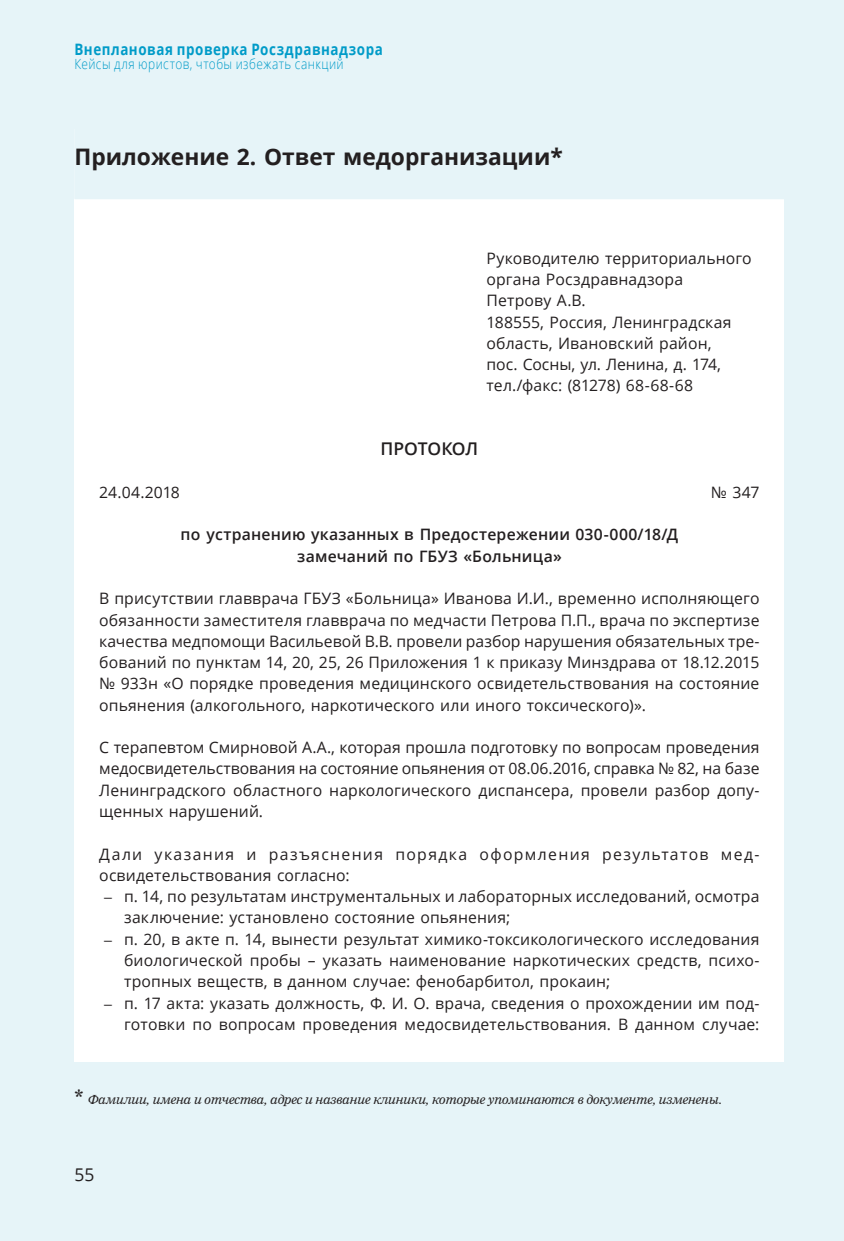
<style>
.page{position:relative;width:844px;height:1241px;background:#fff}
.page>*{position:absolute;margin:0;border:0;box-sizing:border-box;transform-origin:0 0}
.t1{font:700 22.75px "Open Sans";color:#231f20}
.t2{font:600 17.5px "Open Sans";letter-spacing:-.005em;color:#231f20}
.t3{font:17.5px "Open Sans";color:#231f20}
.t4{font:15.75px/21.2px "Open Sans";letter-spacing:.01em;color:#231f20;text-align:justify}
.t5{font:15.75px/21.2px "Open Sans";letter-spacing:.08em;color:#231f20}
.t6{font:600 15.75px/21.2px "Open Sans";letter-spacing:.015em;color:#231f20;text-align:center}
.t7{font:700 15.75px "Open Sans";letter-spacing:.04em;color:#009bc8;scale:.85 1}
.t8{font:300 14px "Open Sans";letter-spacing:.035em;color:#009bc8;scale:.85 1}
.t9{font:12.25px "Nimrod Cyr MT Inclined";letter-spacing:-.01em;color:#231f20}
.s1{font-family:"Century Schlbk Cyr"}
.s2{font-family:"Nimrod Cyr";font-size:19.25px}
</style>
<div class="page">
<div style="left:0;top:0;width:843px;height:1240px;background:#e6f4f8"></div>
<div style="left:74px;top:129px;width:710px;height:932px;background:#fff"></div>
<div style="left:74px;top:112px;width:710px;height:87px;background:#e6f4f8"></div>
<p class="t7" style="left:74px;top:39px;width:364px">Внеплановая проверка Росздравнадзора</p>
<p class="t8" style="left:74px;top:55px;width:318px">Кейсы для юристов, чтобы избежать санкций</p>
<h1 class="t1" style="left:74px;top:140px;width:489px">Приложение 2. Ответ медорганизации*</h1>
<p class="t4" style="left:486px;top:247px;width:267px;text-align:left">Руководителю территориального органа Росздравнадзора<br>Петрову А.В.<br>188555, Россия, Ленинградская область, Ивановский район,<br>пос. Сосны, ул. Ленина, д. 174, тел./факс: (81278) 68-68-68</p>
<p class="t2" style="left:380px;top:437px;width:99px">ПРОТОКОЛ</p>
<p class="t4" style="left:99px;top:481px;width:82px">24.04.2018</p>
<p class="t4" style="left:710px;top:481px;width:50px">№ 347</p>
<p class="t6" style="left:180px;top:523px;width:499px">по устранению указанных в Предостережении 030-000/18/Д замечаний по ГБУЗ «Больница»</p>
<p class="t4" style="left:99px;top:587px;width:661px">В присутствии главврача ГБУЗ «Больница» Иванова И.И., временно исполняющего обязанности заместителя главврача по медчасти Петрова П.П., врача по экспертизе качества медпомощи Васильевой В.В. провели разбор нарушения обязательных тре&shy;бований по пунктам 14, 20, 25, 26 Приложения 1 к приказу Минздрава от 18.12.2015 № 933н «О порядке проведения медицинского освидетельствования на состояние опьянения (алкогольного, наркотического или иного токсического)».</p>
<p class="t4" style="left:99px;top:736px;width:661px">С терапевтом Смирновой А.А., которая прошла подготовку по вопросам проведения медосвидетельствования на состояние опьянения от 08.06.2016, справка № 82, на базе Ленинградского областного наркологического диспансера, провели разбор допу&shy;щенных нарушений.</p>
<p class="t5" style="left:99px;top:842px;width:660px">Дали указания и разъяснения порядка оформления результатов мед&shy;освидетельствования согласно:</p>
<p class="t4" style="left:124px;top:885px;width:636px;text-indent:-20px"><span class="s1">–</span> п. 14, по результатам инструментальных и лабораторных исследований, осмотра заключение: установлено состояние опьянения;</p>
<p class="t4" style="left:124px;top:927px;width:636px;text-indent:-20px"><span class="s1">–</span> п. 20, в акте п. 14, вынести результат химико-токсикологического исследования биологической пробы – указать наименование наркотических средств, психо&shy;тропных веществ, в данном случае: фенобарбитол, прокаин;</p>
<p class="t4" style="left:104px;top:991px;width:656px;text-align:right"><span class="s1">–</span> п. 17 акта: указать должность, Ф. И. О. врача, сведения о прохождении им под&shy;готовки по вопросам проведения медосвидетельствования. В данном случае:</p>
<p class="t9" style="left:74px;top:1091px;width:649px"><span class="s2">*</span> Фамилии, имена и отчества, адрес и название клиники, которые упоминаются в документе, изменены.</p>
<p class="t3" style="left:74px;top:1162px;width:22px">55</p>
</div>
